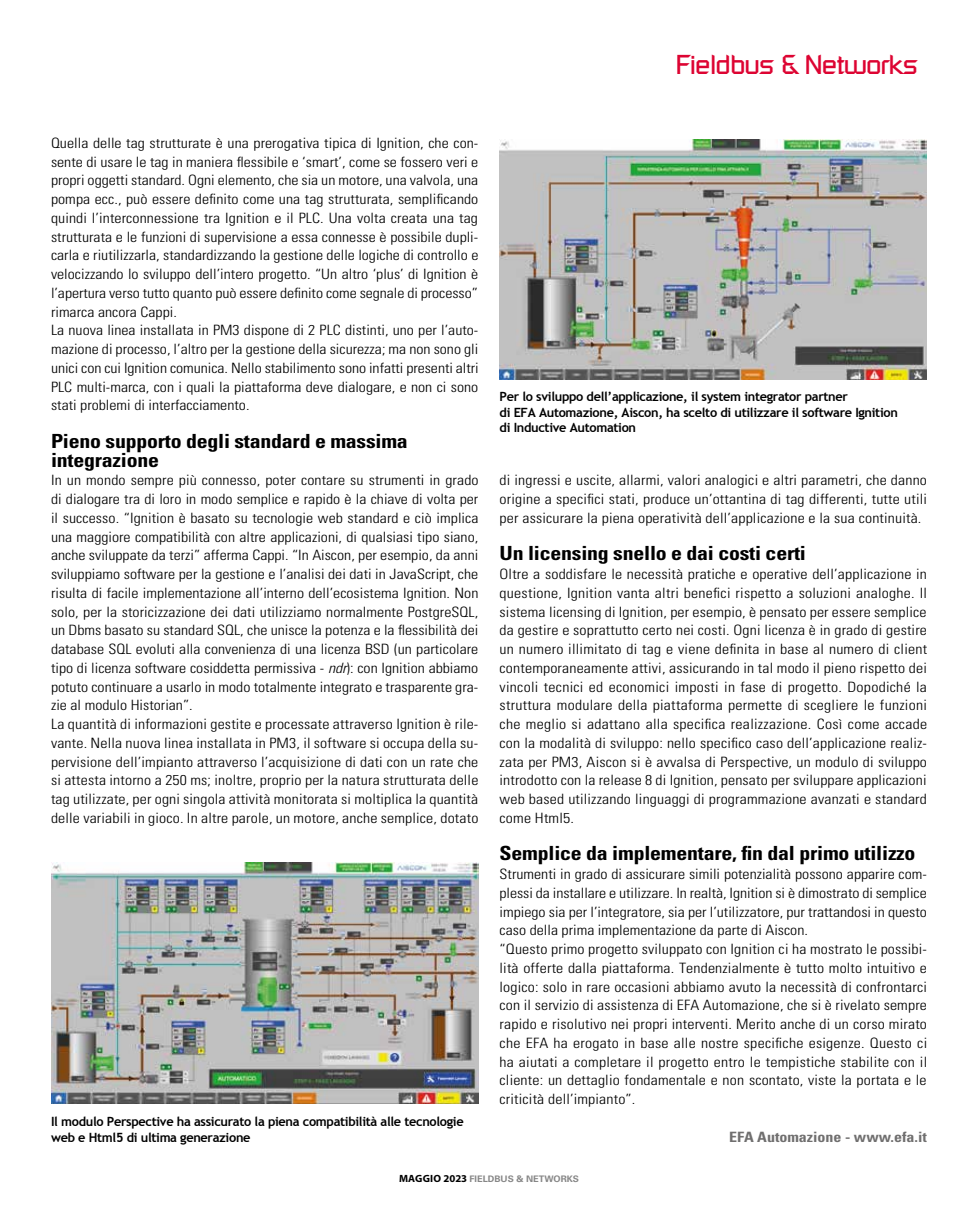
<style>
.page{position:relative;width:978px;height:1212px;background:#fff}
.page>*{position:absolute;margin:0;border:0;box-sizing:border-box;transform-origin:0 0}
.t1{font:27px "Russell Square LT";letter-spacing:-.04em;color:#dd0432}
.t2{font:700 condensed 19.5px/18.8px "Univers LT Std";letter-spacing:-.01em;color:#000;scale:1.12 1}
.t3{font:300 condensed 14.25px/18.8px "Univers LT Std";color:#000;scale:1.12 1}
.t4{font:700 condensed 14.25px "Univers LT Std";color:#706f6f;scale:1.12 1}
.t5{font:700 12.75px/15.8px "Trebuchet MS";letter-spacing:-.025em;color:#000}
.t6{font:700 9px "Univers LT Std";color:#878787}
.s1{font-style:italic}
.s2{font-family:"Myriad Pro";font-size:10.5px;color:#000}
</style>
<div class="page">
<img style="left:500px;top:139px;width:427px;height:241px">
<img style="left:51px;top:862px;width:427px;height:241px">
<h1 class="t1" style="left:675px;top:48px;width:244px">Fieldbus &amp; Networks</h1>
<p class="t3" style="left:51px;top:133px;width:383px">Quella delle tag strutturate è una prerogativa tipica di Ignition, che con&shy;sente di usare le tag in maniera flessibile e ‘smart’, come se fossero veri e propri oggetti standard. Ogni elemento, che sia un motore, una valvola, una pompa ecc., può essere definito come una tag strutturata, semplificando quindi l’interconnessione tra Ignition e il PLC. Una volta creata una tag strutturata e le funzioni di supervisione a essa connesse è possibile dupli&shy;carla e riutilizzarla, standardizzando la gestione delle logiche di controllo e velocizzando lo sviluppo dell’intero progetto. “Un altro ‘plus’ di Ignition è l’apertura verso tutto quanto può essere definito come segnale di processo” rimarca ancora Cappi.<br>La nuova linea installata in PM3 dispone di 2 PLC distinti, uno per l’auto&shy;mazione di processo, l’altro per la gestione della sicurezza; ma non sono gli unici con cui Ignition comunica. Nello stabilimento sono infatti presenti altri PLC multi-marca, con i quali la piattaforma deve dialogare, e non ci sono stati problemi di interfacciamento.</p>
<h2 class="t2" style="left:51px;top:431px;width:320px">Pieno supporto degli standard e massima integrazione</h2>
<p class="t3" style="left:51px;top:471px;width:383px">In un mondo sempre più connesso, poter contare su strumenti in grado di dialogare tra di loro in modo semplice e rapido è la chiave di volta per il successo. “Ignition è basato su tecnologie web standard e ciò implica una maggiore compatibilità con altre applicazioni, di qualsiasi tipo siano, anche sviluppate da terzi” afferma Cappi. “In Aiscon, per esempio, da anni sviluppiamo software per la gestione e l’analisi dei dati in JavaScript, che risulta di facile implementazione all’interno dell’ecosistema Ignition. Non solo, per la storicizzazione dei dati utilizziamo normalmente PostgreSQL, un Dbms basato su standard SQL, che unisce la potenza e la flessibilità dei database SQL evoluti alla convenienza di una licenza BSD (un particolare tipo di licenza software cosiddetta permissiva - <span class="s1">ndr</span>): con Ignition abbiamo potuto continuare a usarlo in modo totalmente integrato e trasparente gra&shy;zie al modulo Historian”.<br>La quantità di informazioni gestite e processate attraverso Ignition è rile&shy;vante. Nella nuova linea installata in PM3, il software si occupa della su&shy;pervisione dell’impianto attraverso l’acquisizione di dati con un rate che si attesta intorno a 250 ms; inoltre, proprio per la natura strutturata delle tag utilizzate, per ogni singola attività monitorata si moltiplica la quantità delle variabili in gioco. In altre parole, un motore, anche semplice, dotato</p>
<p class="t3" style="left:500px;top:471px;width:383px;text-align:justify">di ingressi e uscite, allarmi, valori analogici e altri parametri, che danno origine a specifici stati, produce un’ottantina di tag differenti, tutte utili per assicurare la piena operatività dell’applicazione e la sua continuità.</p>
<p class="t5" style="left:500px;top:388px;width:400px">Per lo sviluppo dell’applicazione, il system integrator partner<br>di EFA Automazione, Aiscon, ha scelto di utilizzare il software Ignition di Inductive Automation</p>
<h2 class="t2" style="left:500px;top:544px;width:275px">Un licensing snello e dai costi certi</h2>
<p class="t3" style="left:500px;top:565px;width:383px;text-align:justify">Oltre a soddisfare le necessità pratiche e operative dell’applicazione in questione, Ignition vanta altri benefici rispetto a soluzioni analoghe. Il sistema licensing di Ignition, per esempio, è pensato per essere semplice da gestire e soprattutto certo nei costi. Ogni licenza è in grado di gestire un numero illimitato di tag e viene definita in base al numero di client contemporaneamente attivi, assicurando in tal modo il pieno rispetto dei vincoli tecnici ed economici imposti in fase di progetto. Dopodiché la struttura modulare della piattaforma permette di scegliere le funzioni che meglio si adattano alla specifica realizzazione. Così come accade con la modalità di sviluppo: nello specifico caso dell’applicazione realiz&shy;zata per PM3, Aiscon si è avvalsa di Perspective, un modulo di sviluppo introdotto con la release 8 di Ignition, pensato per sviluppare applicazioni web based utilizzando linguaggi di programmazione avanzati e standard come Html5.</p>
<h2 class="t2" style="left:500px;top:844px;width:373px">Semplice da implementare, fin dal primo utilizzo</h2>
<p class="t3" style="left:500px;top:865px;width:383px">Strumenti in grado di assicurare simili potenzialità possono apparire com&shy;plessi da installare e utilizzare. In realtà, Ignition si è dimostrato di semplice impiego sia per l’integratore, sia per l’utilizzatore, pur trattandosi in questo caso della prima implementazione da parte di Aiscon.<br>“Questo primo progetto sviluppato con Ignition ci ha mostrato le possibi&shy;lità offerte dalla piattaforma. Tendenzialmente è tutto molto intuitivo e logico: solo in rare occasioni abbiamo avuto la necessità di confrontarci con il servizio di assistenza di EFA Automazione, che si è rivelato sempre rapido e risolutivo nei propri interventi. Merito anche di un corso mirato che EFA ha erogato in base alle nostre specifiche esigenze. Questo ci ha aiutati a completare il progetto entro le tempistiche stabilite con il cliente: un dettaglio fondamentale e non scontato, viste la portata e le criticità dell’impianto”.</p>
<p class="t4" style="left:729px;top:1128px;width:178px">EFA Automazione - www.efa.it</p>
<p class="t5" style="left:51px;top:1114px;width:414px">Il modulo Perspective ha assicurato la piena compatibilità alle tecnologie web e Html5 di ultima generazione</p>
<p class="t6" style="left:399px;top:1173px;width:182px"><span class="s2">MAGGIO 2023</span> FIELDBUS &amp; NETWORKS</p>
</div>
